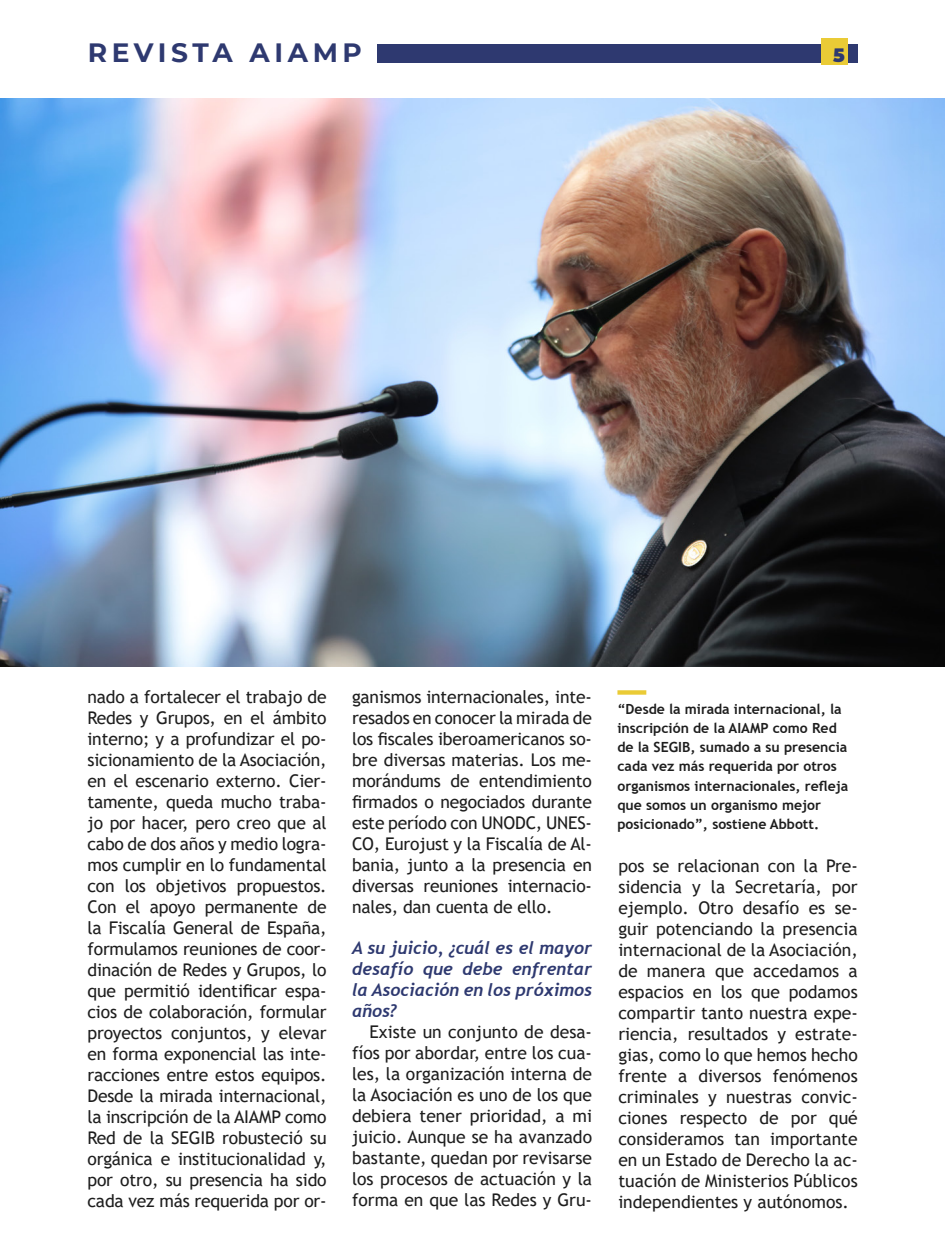
<style>
.page{position:relative;width:945px;height:1260px;background:#fff}
.page>*{position:absolute;margin:0;border:0;box-sizing:border-box;transform-origin:0 0}
.t1{font:700 26.43px "Montserrat";letter-spacing:.175em;color:#2e3970}
.t2{font:900 18.9px "Montserrat";color:#2e3970}
.t3{font:17.5px/21px "Trebuchet MS";letter-spacing:-.01em;color:#1e1e1e;text-align:justify}
.t4{font:italic 700 17.5px/21px "Trebuchet";color:#2e3970;text-align:justify}
.t5{font:700 14px/19.2px "Trebuchet MS";color:#1e1e1e}
</style>
<div class="page">
<div style="left:377px;top:44px;width:481px;height:18px;background:#2e3970"></div>
<img style="left:0;top:98px;width:945px;height:569px">
<div style="left:821px;top:38px;width:27px;height:27px;background:#eacb36"></div>
<div style="left:617px;top:690px;width:29px;height:5px;background:#eacb36"></div>
<h1 class="t1" style="left:88px;top:34px;width:276px">REVISTA AIAMP</h1>
<p class="t2" style="left:833px;top:41px;width:13px">5</p>
<p class="t3" style="left:88px;top:686px;width:241px">nado a fortalecer el trabajo de Redes y Grupos, en el ámbito interno; y a profundizar el po&shy;sicionamiento de la Asociación, en el escenario externo. Cier&shy;tamente, queda mucho traba&shy;jo por hacer, pero creo que al cabo de dos años y medio logra&shy;mos cumplir en lo fundamental con los objetivos propuestos.<br>Con el apoyo permanente de la Fiscalía General de España, formulamos reuniones de coor&shy;dinación de Redes y Grupos, lo que permitió identificar espa&shy;cios de colaboración, formular proyectos conjuntos, y elevar en forma exponencial las inte&shy;racciones entre estos equipos.<br>Desde la mirada internacional, la inscripción de la AIAMP como Red de la SEGIB robusteció su orgánica e institucionalidad y, por otro, su presencia ha sido cada vez más requerida por or-</p>
<p class="t3" style="left:352px;top:686px;width:242px">ganismos internacionales, inte&shy;resados en conocer la mirada de los fiscales iberoamericanos so&shy;bre diversas materias. Los me&shy;morándums de entendimiento firmados o negociados durante este período con UNODC, UNES-CO, Eurojust y la Fiscalía de Al&shy;bania, junto a la presencia en diversas reuniones internacio&shy;nales, dan cuenta de ello.</p>
<p class="t4" style="left:352px;top:938px;width:242px">A su juicio, ¿cuál es el mayor desafío que debe enfrentar la Asociación en los próximos años?</p>
<p class="t3" style="left:352px;top:1021px;width:242px;text-indent:18px">Existe un conjunto de desa&shy;fíos por abordar, entre los cua&shy;les, la organización interna de la Asociación es uno de los que debiera tener prioridad, a mi juicio. Aunque se ha avanzado bastante, quedan por revisarse los procesos de actuación y la forma en que las Redes y Gru-</p>
<p class="t5" style="left:617px;top:699px;width:232px">“Desde la mirada internacional, la inscripción de la AIAMP como Red de la SEGIB, sumado a su presencia cada vez más requerida por otros organismos internacionales, refleja que somos un organismo mejor posicionado”, sostiene Abbott.</p>
<p class="t3" style="left:618px;top:855px;width:241px">pos se relacionan con la Pre&shy;sidencia y la Secretaría, por ejemplo. Otro desafío es se&shy;guir potenciando la presencia internacional de la Asociación, de manera que accedamos a espacios en los que podamos compartir tanto nuestra expe&shy;riencia, resultados y estrate&shy;gias, como lo que hemos hecho frente a diversos fenómenos criminales y nuestras convic&shy;ciones respecto de por qué consideramos tan importante en un Estado de Derecho la ac&shy;tuación de Ministerios Públicos independientes y autónomos.</p>
</div>
